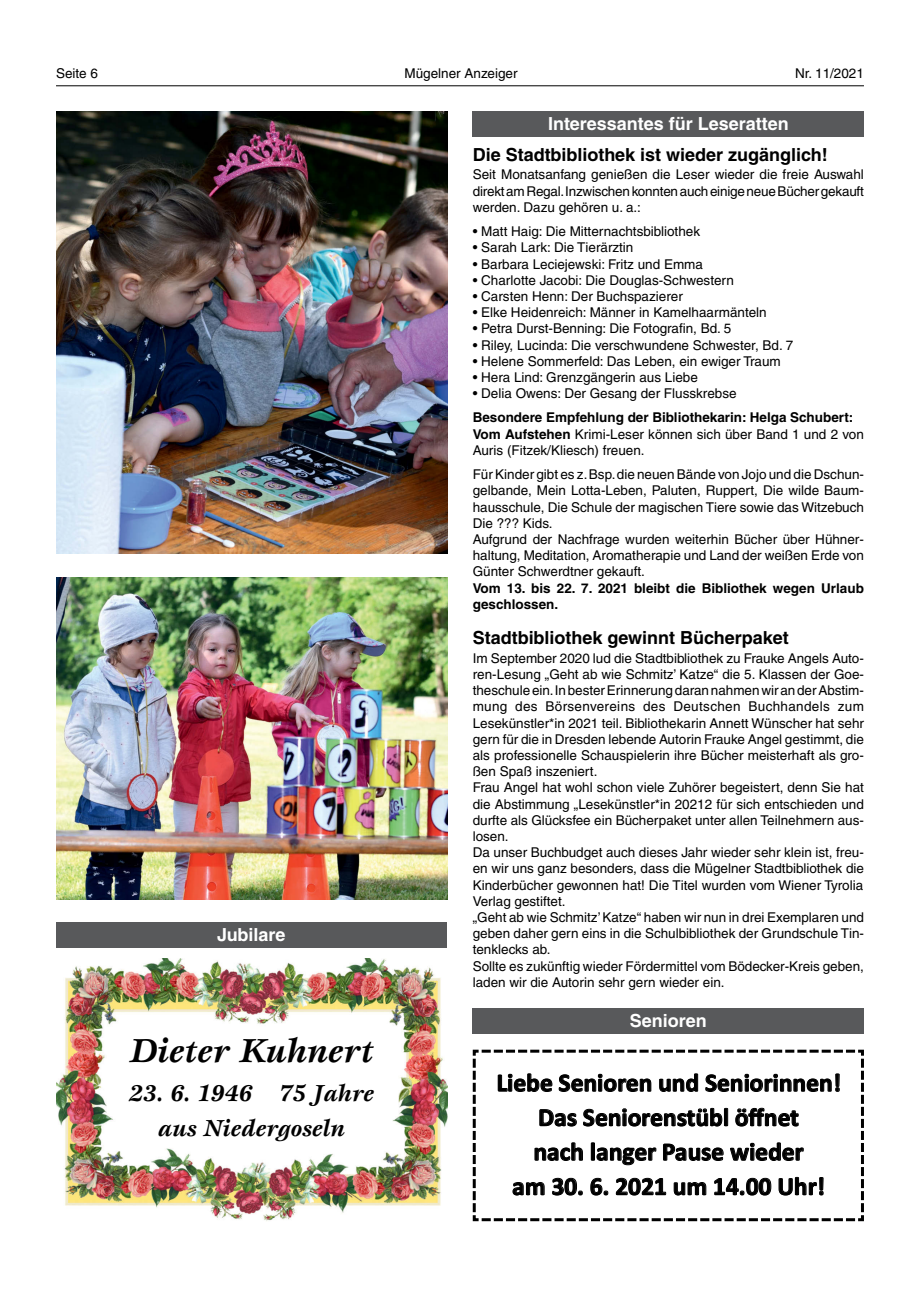
<style>
.page{position:relative;width:920px;height:1290px;background:#fff}
.page>*{position:absolute;margin:0;border:0;box-sizing:border-box;transform-origin:0 0}
.t1{font:italic 700 34.5px "Esprit";color:#000}
.t2{font:700 25.5px/34.5px "Calibri";letter-spacing:-.005em;color:#000;text-align:center}
.t3{font:italic 700 24px/34.5px "Esprit";color:#000;text-align:center}
.t4{font:700 18px "Helvetica";color:#000}
.t5{font:700 18px "Helvetica";color:#fff}
.t6{font:13.5px/16.2px "Helvetica";color:#000}
.t7{font:700 13.5px/16.2px "Helvetica";color:#000}
.s1{font-weight:700}
</style>
<div class="page">
<hr style="left:56px;top:85px;width:808px;height:1px;background:#000">
<img style="left:56px;top:577px;width:391px;height:322px">
<img style="left:56px;top:111px;width:391px;height:442px">
<div style="left:56px;top:922px;width:391px;height:25px;background:#58595b"></div>
<img style="left:56px;top:958px;width:391px;height:263px">
<div style="left:473px;top:111px;width:391px;height:26px;background:#58595b"></div>
<div style="left:473px;top:1008px;width:391px;height:26px;background:#58595b"></div>
<svg style="left:472px;top:1049px;width:392px;height:173px"></svg>
<p class="t6" style="left:56px;top:67px;width:43px">Seite 6</p>
<p class="t6" style="left:405px;top:67px;width:114px">Mügelner Anzeiger</p>
<p class="t6" style="left:795px;top:67px;width:70px">Nr. 11/2021</p>
<h3 class="t5" style="left:217px;top:927px;width:70px">Jubilare</h3>
<h1 class="t1" style="left:130px;top:1037px;width:245px">Dieter Kuhnert</h1>
<h3 class="t3" style="left:129px;top:1078px;width:246px">23. 6. 1946 75 Jahre aus Niedergoseln</h3>
<h3 class="t5" style="left:548px;top:117px;width:242px">Interessantes für Leseratten</h3>
<h3 class="t4" style="left:473px;top:148px;width:357px">Die Stadtbibliothek ist wieder zugänglich!</h3>
<p class="t6" style="left:473px;top:168px;width:393px;text-align:justify">Seit Monatsanfang genießen die Leser wieder die freie Auswahl direktamRegal.InzwischenkonntenaucheinigeneueBüchergekauft werden. Dazu gehören u. a.:</p>
<p class="t6" style="left:473px;top:225px;width:229px">• Matt Haig: Die Mitternachtsbibliothek</p>
<p class="t6" style="left:473px;top:241px;width:162px">• Sarah Lark: Die Tierärztin</p>
<p class="t6" style="left:473px;top:257px;width:232px">• Barbara Leciejewski: Fritz und Emma</p>
<p class="t6" style="left:473px;top:273px;width:263px">• Charlotte Jacobi: Die Douglas-Schwestern</p>
<p class="t6" style="left:473px;top:289px;width:212px">• Carsten Henn: Der Buchspazierer</p>
<p class="t6" style="left:473px;top:306px;width:296px">• Elke Heidenreich: Männer in Kamelhaarmänteln</p>
<p class="t6" style="left:473px;top:322px;width:260px">• Petra Durst-Benning: Die Fotografin, Bd. 5</p>
<p class="t6" style="left:473px;top:338px;width:322px">• Riley, Lucinda: Die verschwundene Schwester, Bd. 7</p>
<p class="t6" style="left:473px;top:354px;width:310px">• Helene Sommerfeld: Das Leben, ein ewiger Traum</p>
<p class="t6" style="left:473px;top:370px;width:227px">• Hera Lind: Grenzgängerin aus Liebe</p>
<p class="t6" style="left:473px;top:387px;width:265px">• Delia Owens: Der Gesang der Flusskrebse</p>
<p class="t6" style="left:473px;top:411px;width:393px"><span class="s1">Besondere Empfehlung der Bibliothekarin: Helga Schubert:<br>Vom Aufstehen</span> Krimi-Leser können sich über Band 1 und 2 von<br>Auris (Fitzek/Kliesch) freuen.</p>
<p class="t6" style="left:473px;top:468px;width:393px">Für Kinder gibt es z.Bsp.die neuen Bände von Jojo und die Dschun&shy;gelbande, Mein Lotta-Leben, Paluten, Ruppert, Die wilde Baum&shy;hausschule, Die Schule der magischen Tiere sowie das Witzebuch Die ??? Kids.<br>Aufgrund der Nachfrage wurden weiterhin Bücher über Hühner&shy;haltung, Meditation, Aromatherapie und Land der weißen Erde von Günter Schwerdtner gekauft.</p>
<p class="t7" style="left:473px;top:581px;width:393px">Vom 13. bis 22. 7. 2021 bleibt die Bibliothek wegen Urlaub geschlossen.</p>
<h3 class="t4" style="left:473px;top:631px;width:318px">Stadtbibliothek gewinnt Bücherpaket</h3>
<p class="t6" style="left:473px;top:651px;width:393px">Im September 2020 lud die Stadtbibliothek zu Frauke Angels Auto&shy;ren-Lesung „Geht ab wie Schmitz’ Katze“ die 5. Klassen der Goe&shy;theschuleein.InbesterErinnerungdarannahmenwiranderAbstim&shy;mung des Börsenvereins des Deutschen Buchhandels zum Lesekünstler*in 2021 teil. Bibliothekarin Annett Wünscher hat sehr gern für die in Dresden lebende Autorin Frauke Angel gestimmt, die als professionelle Schauspielerin ihre Bücher meisterhaft als gro&shy;ßen Spaß inszeniert.<br>Frau Angel hat wohl schon viele Zuhörer begeistert, denn Sie hat die Abstimmung „Lesekünstler*in 20212 für sich entschieden und durfte als Glücksfee ein Bücherpaket unter allen Teilnehmern aus&shy;losen.<br>Da unser Buchbudget auch dieses Jahr wieder sehr klein ist, freu&shy;en wir uns ganz besonders, dass die Mügelner Stadtbibliothek die Kinderbücher gewonnen hat! Die Titel wurden vom Wiener Tyrolia Verlag gestiftet.<br>„Geht ab wie Schmitz’Katze“ haben wir nun in drei Exemplaren und geben daher gern eins in die Schulbibliothek der Grundschule Tin&shy;tenklecks ab.<br>Sollte es zukünftig wieder Fördermittel vom Bödecker-Kreis geben, laden wir die Autorin sehr gern wieder ein.</p>
<h3 class="t5" style="left:630px;top:1014px;width:78px">Senioren</h3>
<h2 class="t2" style="left:497px;top:1065px;width:346px">Liebe Senioren und Seniorinnen!<br>Das Seniorenstübl öffnet<br>nach langer Pause wieder<br>am 30. 6. 2021 um 14.00 Uhr!</h2>
</div>
